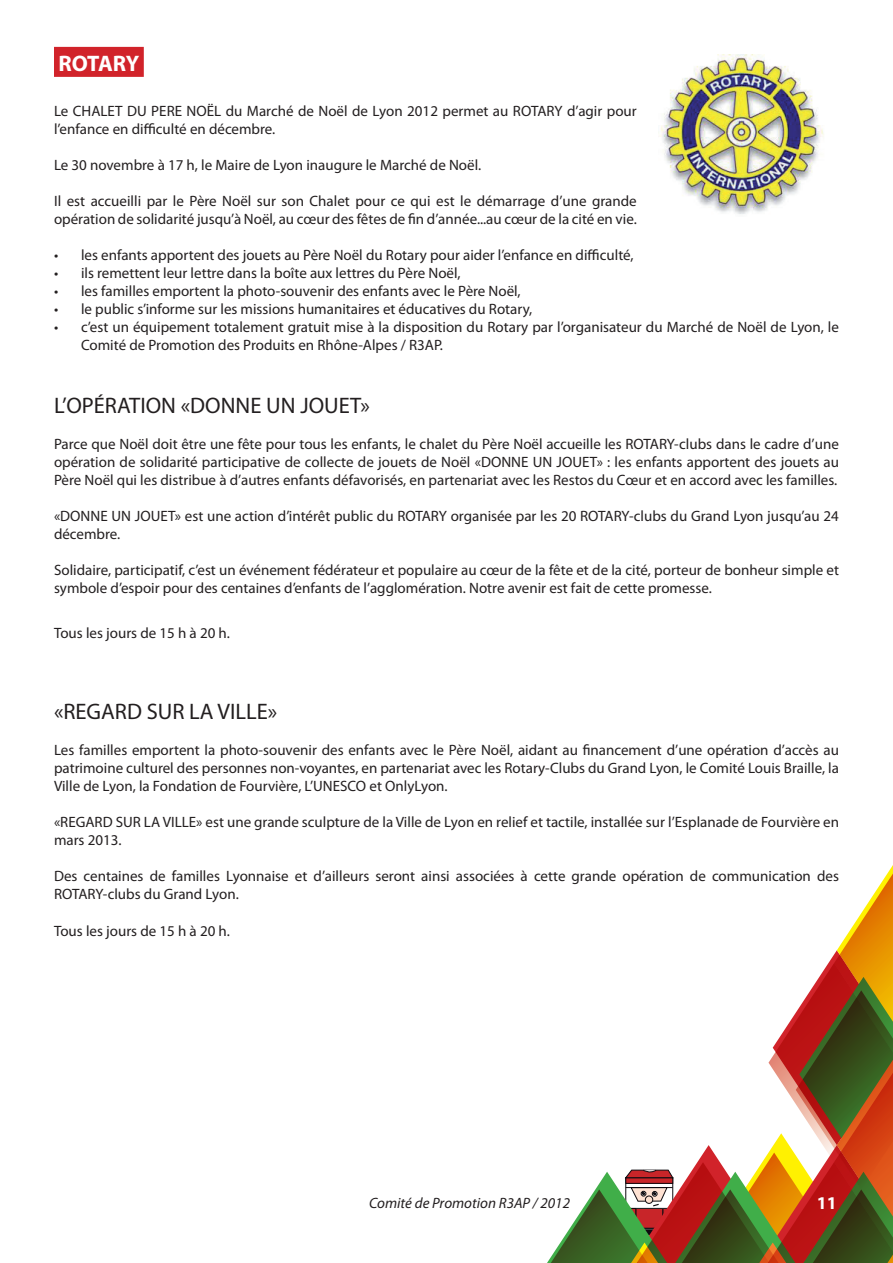
<style>
.page{position:relative;width:893px;height:1263px;background:#fff}
.page>*{position:absolute;margin:0;border:0;box-sizing:border-box;transform-origin:0 0}
.t1{font:22.5px "Myriad Pro";color:#231f20}
.t2{font:700 22.5px "Myriad Pro";letter-spacing:-.02em;color:#fff}
.t3{font:700 18px "Myriad Pro";color:#fff}
.t4{font:15px/18px "Myriad Pro";color:#231f20}
.t5{font:italic 15px "Myriad Pro";color:#231f20}
</style>
<div class="page">
<svg style="left:547px;top:865px;width:346px;height:398px"></svg>
<div style="left:54px;top:47px;width:90px;height:30px;background:#d1232a"></div>
<img style="left:659px;top:54px;width:165px;height:160px">
<h1 class="t2" style="left:59px;top:49px;width:82px">ROTARY</h1>
<p class="t4" style="left:54px;top:102px;width:584px">Le CHALET DU PERE NOËL du Marché de Noël de Lyon 2012 permet au ROTARY d’agir pour l’enfance en difficulté en décembre.</p>
<p class="t4" style="left:54px;top:156px;width:429px">Le 30 novembre à 17 h, le Maire de Lyon inaugure le Marché de Noël.</p>
<p class="t4" style="left:54px;top:192px;width:584px">Il est accueilli par le Père Noël sur son Chalet pour ce qui est le démarrage d’une grande opération de solidarité jusqu’à Noël, au cœur des fêtes de fin d’année...au cœur de la cité en vie.</p>
<p class="t4" style="left:54px;top:246px;width:581px">• les enfants apportent des jouets au Père Noël du Rotary pour aider l’enfance en difficulté,</p>
<p class="t4" style="left:54px;top:264px;width:408px">• ils remettent leur lettre dans la boîte aux lettres du Père Noël,</p>
<p class="t4" style="left:54px;top:282px;width:468px">• les familles emportent la photo-souvenir des enfants avec le Père Noël,</p>
<p class="t4" style="left:54px;top:300px;width:480px">• le public s’informe sur les missions humanitaires et éducatives du Rotary,</p>
<p class="t4" style="left:81px;top:318px;width:759px;text-indent:-27px">• c’est un équipement totalement gratuit mise à la disposition du Rotary par l’organisateur du Marché de Noël de Lyon, le<br>Comité de Promotion des Produits en Rhône-Alpes / R3AP.</p>
<h1 class="t1" style="left:54px;top:391px;width:317px">L’OPÉRATION «DONNE UN JOUET»</h1>
<p class="t4" style="left:54px;top:435px;width:786px;text-align:justify">Parce que Noël doit être une fête pour tous les enfants, le chalet du Père Noël accueille les ROTARY-clubs dans le cadre d’une opération de solidarité participative de collecte de jouets de Noël «DONNE UN JOUET» : les enfants apportent des jouets au Père Noël qui les distribue à d’autres enfants défavorisés, en partenariat avec les Restos du Cœur et en accord avec les familles.</p>
<p class="t4" style="left:54px;top:507px;width:786px">«DONNE UN JOUET» est une action d’intérêt public du ROTARY organisée par les 20 ROTARY-clubs du Grand Lyon jusqu’au 24 décembre.</p>
<p class="t4" style="left:54px;top:561px;width:786px">Solidaire, participatif, c’est un événement fédérateur et populaire au cœur de la fête et de la cité, porteur de bonheur simple et symbole d’espoir pour des centaines d’enfants de l’agglomération. Notre avenir est fait de cette promesse.</p>
<p class="t4" style="left:54px;top:624px;width:177px">Tous les jours de 15 h à 20 h.</p>
<h1 class="t1" style="left:54px;top:697px;width:225px">«REGARD SUR LA VILLE»</h1>
<p class="t4" style="left:54px;top:741px;width:786px;text-align:justify">Les familles emportent la photo-souvenir des enfants avec le Père Noël, aidant au financement d’une opération d’accès au patrimoine culturel des personnes non-voyantes, en partenariat avec les Rotary-Clubs du Grand Lyon, le Comité Louis Braille, la Ville de Lyon, la Fondation de Fourvière, L’UNESCO et OnlyLyon.</p>
<p class="t4" style="left:54px;top:813px;width:787px">«REGARD SUR LA VILLE» est une grande sculpture de la Ville de Lyon en relief et tactile, installée sur l’Esplanade de Fourvière en mars 2013.</p>
<p class="t4" style="left:54px;top:867px;width:786px">Des centaines de familles Lyonnaise et d’ailleurs seront ainsi associées à cette grande opération de communication des<br>ROTARY-clubs du Grand Lyon.</p>
<p class="t4" style="left:54px;top:922px;width:177px">Tous les jours de 15 h à 20 h.</p>
<p class="t5" style="left:369px;top:1194px;width:202px">Comité de Promotion R3AP / 2012</p>
<p class="t3" style="left:817px;top:1191px;width:21px">11</p>
</div>
